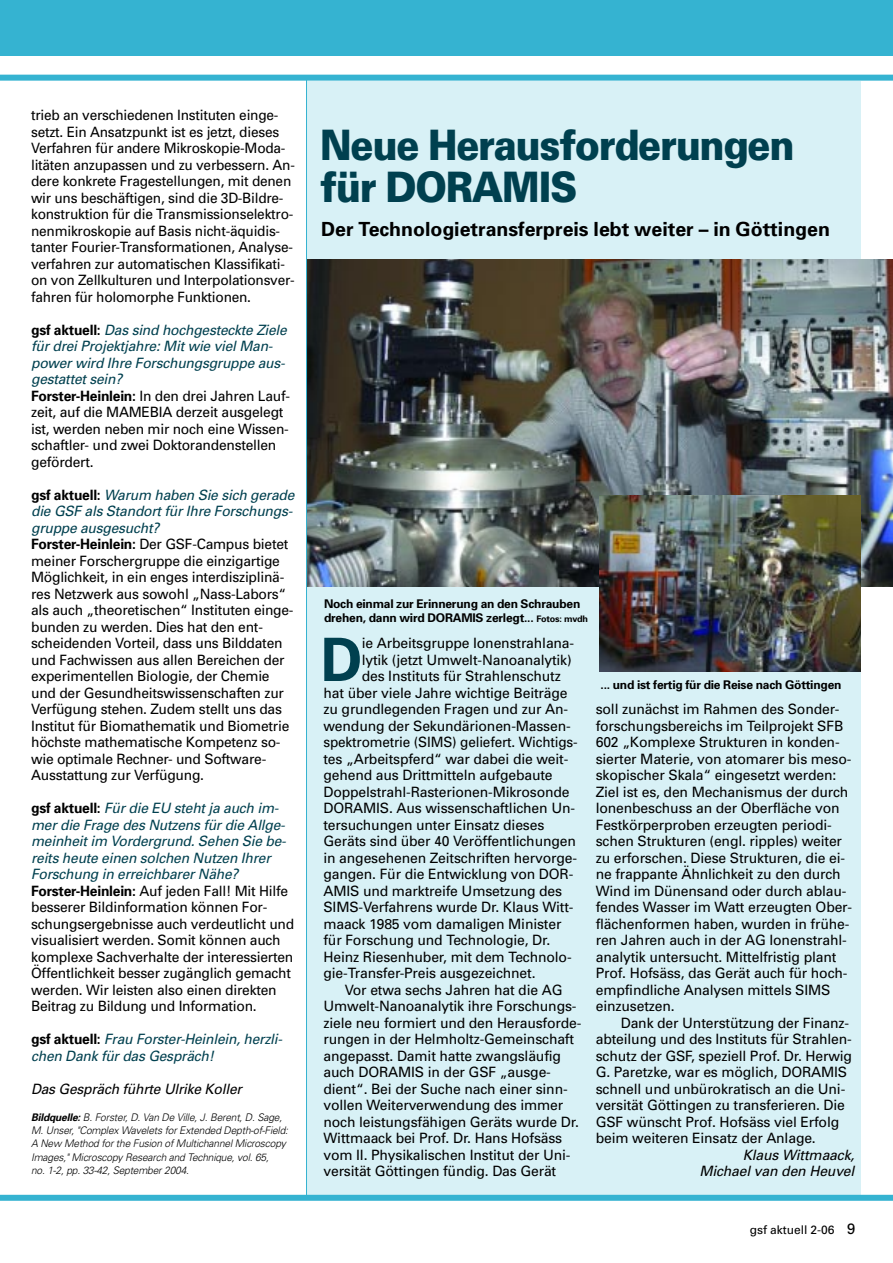
<style>
.page{position:relative;width:893px;height:1263px;background:#fff}
.page>*{position:absolute;margin:0;border:0;box-sizing:border-box;transform-origin:0 0}
.t1{font:700 59.85px "Univers";color:#00404f}
.t2{font:900 42px/42px "Univers";letter-spacing:-.035em;color:#00404f;scale:.9 1}
.t3{font:700 19.5px "Univers";color:#000}
.t4{font:14.25px/16.5px "Univers";letter-spacing:-.01em;color:#000}
.t5{font:14.25px/16.5px "Univers";letter-spacing:-.01em;color:#000;scale:.96 1}
.t6{font:italic 14.25px/16.5px "Univers";letter-spacing:-.01em;color:#000;text-align:right}
.t7{font:italic 14.25px/16.5px "Univers";letter-spacing:-.015em;color:#00404f}
.t8{font:14.25px "Univers";letter-spacing:-.01em;color:#000;scale:.95 1}
.t9{font:700 12px/14.4px "Univers";letter-spacing:-.015em;color:#000}
.t10{font:12px "Univers";color:#000}
.t11{font:italic 300 10.5px/13.5px "Univers";letter-spacing:-.015em;color:#000}
.s1{font-weight:700}
.s2{font-style:italic;color:#00404f}
.s3{font-weight:700;font-style:normal;color:#000}
.s4{font-size:9px}
.s5{font-size:15px}
</style>
<div class="page">
<div style="left:306px;top:81px;width:554px;height:1116px;background:#d8f1f6"></div>
<div style="left:0;top:0;width:892px;height:56px;background:#35b3d1"></div>
<div style="left:0;top:75px;width:892px;height:6px;background:#35b3d1"></div>
<img style="left:307px;top:259px;width:585px;height:328px">
<img style="left:599px;top:495px;width:261px;height:177px">
<div style="left:0;top:1195px;width:892px;height:6px;background:#35b3d1"></div>
<hr style="left:306px;top:79px;width:1px;height:1118px;background:#35b3d1">
<p class="t5" style="left:31px;top:108px;width:276px">trieb an verschiedenen Instituten einge&shy;setzt. Ein Ansatzpunkt ist es jetzt, dieses Verfahren für andere Mikroskopie-Moda&shy;litäten anzupassen und zu verbessern. An&shy;dere konkrete Fragestellungen, mit denen wir uns beschäftigen, sind die 3D-Bildre&shy;konstruktion für die Transmissionselektro&shy;nenmikroskopie auf Basis nicht-äquidis&shy;tanter Fourier-Transformationen, Analyse&shy;verfahren zur automatischen Klassifikati&shy;on von Zellkulturen und Interpolationsver&shy;fahren für holomorphe Funktionen.</p>
<p class="t4" style="left:31px;top:322px;width:260px"><span class="s1">gsf aktuell:</span> <span class="s2">Das sind hochgesteckte Ziele für drei Projektjahre: Mit wie viel Man&shy;power wird Ihre Forschungsgruppe aus&shy;gestattet sein?<br></span><span class="s1">Forster-Heinlein:</span> In den drei Jahren Lauf&shy;zeit, auf die MAMEBIA derzeit ausgelegt ist, werden neben mir noch eine Wissen&shy;schaftler- und zwei Doktorandenstellen gefördert.</p>
<p class="t4" style="left:31px;top:487px;width:265px"><span class="s1">gsf aktuell:</span> <span class="s2">Warum haben Sie sich gerade die GSF als Standort für Ihre Forschungs&shy;gruppe ausgesucht?<br></span><span class="s1">Forster-Heinlein:</span> Der GSF-Campus bietet meiner Forschergruppe die einzigartige Möglichkeit, in ein enges interdisziplinä&shy;res Netzwerk aus sowohl „Nass-Labors“ als auch „theoretischen“ Instituten einge&shy;bunden zu werden. Dies hat den ent&shy;scheidenden Vorteil, dass uns Bilddaten und Fachwissen aus allen Bereichen der experimentellen Biologie, der Chemie und der Gesundheitswissenschaften zur Verfügung stehen. Zudem stellt uns das Institut für Biomathematik und Biometrie höchste mathematische Kompetenz so&shy;wie optimale Rechner- und Software-Ausstattung zur Verfügung.</p>
<p class="t4" style="left:31px;top:801px;width:265px"><span class="s1">gsf aktuell:</span> <span class="s2">Für die EU steht ja auch im&shy;mer die Frage des Nutzens für die Allge&shy;meinheit im Vordergrund. Sehen Sie be&shy;reits heute einen solchen Nutzen Ihrer Forschung in erreichbarer Nähe?<br></span><span class="s1">Forster-Heinlein:</span> Auf jeden Fall! Mit Hilfe besserer Bildinformation können For&shy;schungsergebnisse auch verdeutlicht und visualisiert werden. Somit können auch komplexe Sachverhalte der interessierten Öffentlichkeit besser zugänglich gemacht werden. Wir leisten also einen direkten Beitrag zu Bildung und Information.</p>
<p class="t7" style="left:31px;top:1032px;width:252px"><span class="s3">gsf aktuell:</span> Frau Forster-Heinlein, herzli&shy;chen Dank für das Gespräch!</p>
<p class="t6" style="left:31px;top:1081px;width:212px">Das Gespräch führte Ulrike Koller</p>
<p class="t11" style="left:31px;top:1111px;width:258px"><span class="s1">Bildquelle:</span> B. Forster, D. Van De Ville, J. Berent, D. Sage, M. Unser, "Complex Wavelets for Extended Depth-of-Field:<br>A New Method for the Fusion of Multichannel Microscopy Images," Microscopy Research and Technique, vol. 65,<br>no. 1-2, pp. 33-42, September 2004.</p>
<h2 class="t2" style="left:320px;top:127px;width:528px">Neue Herausforderungen für DORAMIS</h2>
<h3 class="t3" style="left:321px;top:222px;width:510px">Der Technologietransferpreis lebt weiter – in Göttingen</h3>
<p class="t9" style="left:324px;top:598px;width:266px">Noch einmal zur Erinnerung an den Schrauben drehen, dann wird DORAMIS zerlegt... <span class="s4">Fotos: mvdh</span></p>
<h1 class="t1" style="left:320px;top:638px;width:43px">D</h1>
<p class="t4" style="left:362px;top:636px;width:214px">ie Arbeitsgruppe Ionenstrahlana-</p>
<p class="t4" style="left:362px;top:652px;width:211px">lytik (jetzt Umwelt-Nanoanalytik)</p>
<p class="t4" style="left:362px;top:669px;width:201px">des Instituts für Strahlenschutz</p>
<p class="t4" style="left:323px;top:685px;width:246px">hat über viele Jahre wichtige Beiträge</p>
<p class="t4" style="left:323px;top:702px;width:246px">zu grundlegenden Fragen und zur An-</p>
<p class="t4" style="left:323px;top:718px;width:249px">wendung der Sekundärionen-Massen-</p>
<p class="t8" style="left:323px;top:737px;width:269px">spektrometrie (SIMS) geliefert. Wichtigs-</p>
<p class="t4" style="left:323px;top:751px;width:246px">tes „Arbeitspferd“ war dabei die weit-</p>
<p class="t4" style="left:323px;top:768px;width:231px">gehend aus Drittmitteln aufgebaute</p>
<p class="t4" style="left:323px;top:784px;width:248px">Doppelstrahl-Rasterionen-Mikrosonde</p>
<p class="t4" style="left:323px;top:801px;width:253px">DORAMIS. Aus wissenschaftlichen Un-</p>
<p class="t4" style="left:323px;top:817px;width:222px">tersuchungen unter Einsatz dieses</p>
<p class="t4" style="left:323px;top:834px;width:254px">Geräts sind über 40 Veröffentlichungen</p>
<p class="t4" style="left:323px;top:850px;width:255px">in angesehenen Zeitschriften hervorge-</p>
<p class="t4" style="left:323px;top:867px;width:251px">gangen. Für die Entwicklung von DOR-</p>
<p class="t4" style="left:323px;top:883px;width:240px">AMIS und marktreife Umsetzung des</p>
<p class="t4" style="left:323px;top:900px;width:251px">SIMS-Verfahrens wurde Dr. Klaus Witt-</p>
<p class="t4" style="left:323px;top:916px;width:239px">maack 1985 vom damaligen Minister</p>
<p class="t4" style="left:323px;top:933px;width:228px">für Forschung und Technologie, Dr.</p>
<p class="t4" style="left:323px;top:949px;width:250px">Heinz Riesenhuber, mit dem Technolo-</p>
<p class="t4" style="left:323px;top:966px;width:213px">gie-Transfer-Preis ausgezeichnet.</p>
<p class="t4" style="left:345px;top:982px;width:219px">Vor etwa sechs Jahren hat die AG</p>
<p class="t4" style="left:323px;top:999px;width:254px">Umwelt-Nanoanalytik ihre Forschungs-</p>
<p class="t4" style="left:323px;top:1015px;width:259px">ziele neu formiert und den Herausforde-</p>
<p class="t4" style="left:323px;top:1032px;width:252px">rungen in der Helmholtz-Gemeinschaft</p>
<p class="t4" style="left:323px;top:1048px;width:239px">angepasst. Damit hatte zwangsläufig</p>
<p class="t4" style="left:323px;top:1065px;width:229px">auch DORAMIS in der GSF „ausge-</p>
<p class="t4" style="left:323px;top:1081px;width:246px">dient“. Bei der Suche nach einer sinn-</p>
<p class="t4" style="left:323px;top:1098px;width:241px">vollen Weiterverwendung des immer</p>
<p class="t4" style="left:323px;top:1114px;width:257px">noch leistungsfähigen Geräts wurde Dr.</p>
<p class="t4" style="left:323px;top:1131px;width:240px">Wittmaack bei Prof. Dr. Hans Hofsäss</p>
<p class="t4" style="left:323px;top:1147px;width:248px">vom II. Physikalischen Institut der Uni-</p>
<p class="t4" style="left:323px;top:1164px;width:234px">versität Göttingen fündig. Das Gerät</p>
<p class="t9" style="left:600px;top:678px;width:242px">... und ist fertig für die Reise nach Göttingen</p>
<p class="t4" style="left:595px;top:702px;width:258px">soll zunächst im Rahmen des Sonder&shy;forschungsbereichs im Teilprojekt SFB 602 „Komplexe Strukturen in konden&shy;sierter Materie, von atomarer bis meso&shy;skopischer Skala“ eingesetzt werden:<br>Ziel ist es, den Mechanismus der durch Ionenbeschuss an der Oberfläche von Festkörperproben erzeugten periodi&shy;schen Strukturen (engl. ripples) weiter zu erforschen. Diese Strukturen, die ei&shy;ne frappante Ähnlichkeit zu den durch Wind im Dünensand oder durch ablau&shy;fendes Wasser im Watt erzeugten Ober&shy;flächenformen haben, wurden in frühe&shy;ren Jahren auch in der AG Ionenstrahl&shy;analytik untersucht. Mittelfristig plant Prof. Hofsäss, das Gerät auch für hoch&shy;empfindliche Analysen mittels SIMS einzusetzen.</p>
<p class="t4" style="left:595px;top:1015px;width:258px;text-indent:25px">Dank der Unterstützung der Finanz&shy;abteilung und des Instituts für Strahlen&shy;schutz der GSF, speziell Prof. Dr. Herwig G. Paretzke, war es möglich, DORAMIS schnell und unbürokratisch an die Uni&shy;versität Göttingen zu transferieren. Die GSF wünscht Prof. Hofsäss viel Erfolg beim weiteren Einsatz der Anlage.</p>
<p class="t6" style="left:699px;top:1147px;width:157px">Klaus Wittmaack,<br>Michael van den Heuvel</p>
<p class="t10" style="left:749px;top:1226px;width:107px">gsf aktuell 2-06 <span class="s5">9</span></p>
</div>
